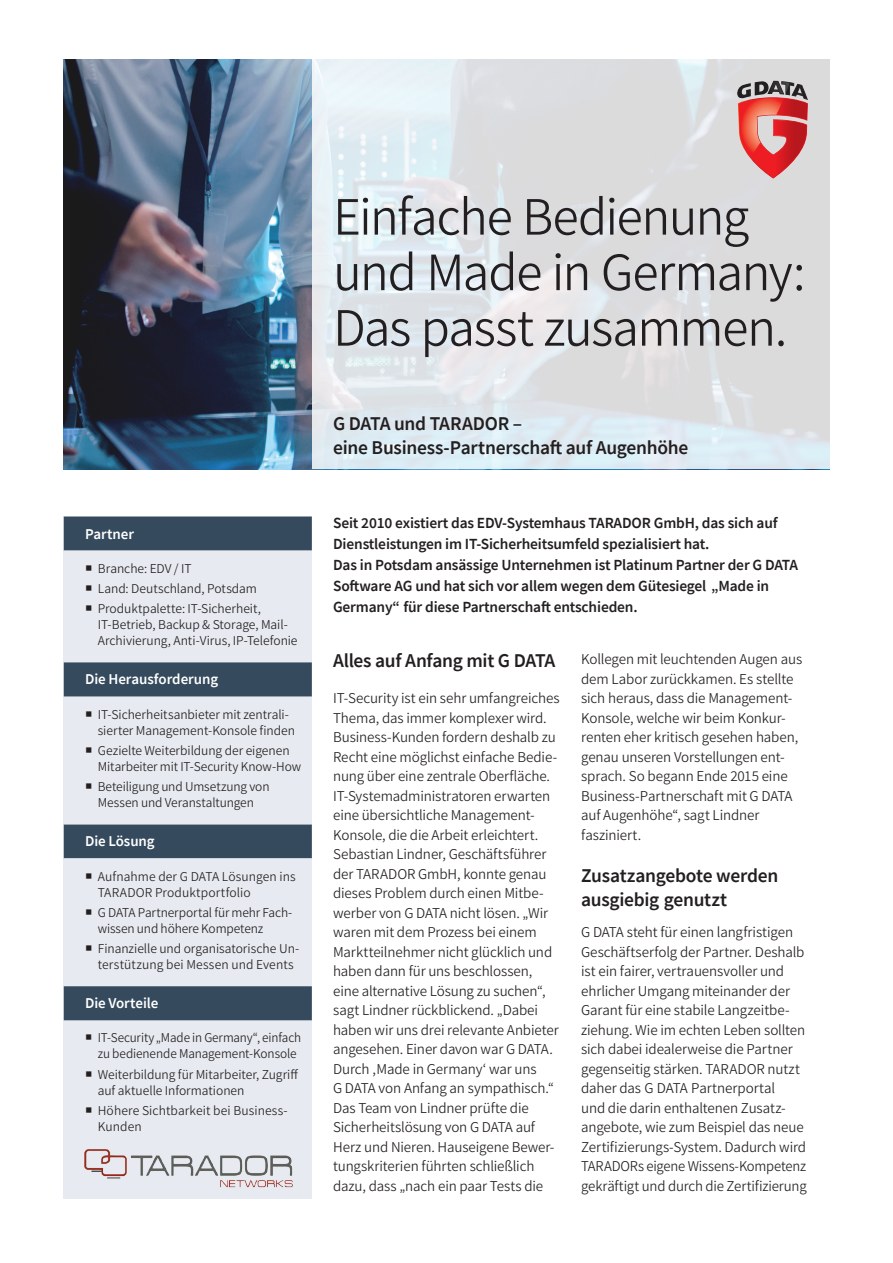
<style>
.page{position:relative;width:893px;height:1263px;background:#fff}
.page>*{position:absolute;margin:0;border:0;box-sizing:border-box;transform-origin:0 0}
.t1{font:300 54px/55.5px "Source Sans Pro";letter-spacing:-.03em;color:#231f20}
.t2{font:600 19.5px/24px "Source Sans Pro";letter-spacing:-.015em;color:#231f20}
.t3{font:600 15.45px/21px "Source Sans Pro";letter-spacing:-.01em;color:#231f20}
.t4{font:300 15px/19.5px "Source Sans Pro";letter-spacing:-.01em;color:#231f20}
.t5{font:600 15px "Source Sans Pro";letter-spacing:-.005em;color:#fff}
.t6{font:300 13.5px/16px "Source Sans Pro";letter-spacing:-.005em;color:#231f20}
</style>
<div class="page">
<img style="left:64px;top:60px;width:248px;height:409px">
<svg style="left:312px;top:60px;width:517px;height:409px;background:#dee3e6"></svg>
<svg style="left:737px;top:81px;width:71px;height:98px;background:#cc7472"></svg>
<div style="left:64px;top:516px;width:248px;height:35px;background:#354a5d"></div>
<div style="left:64px;top:551px;width:248px;height:623px;background:#e7eaf0"></div>
<svg style="left:64px;top:662px;width:248px;height:358px;background:#b4bcc6"></svg>
<img style="left:78px;top:1145px;width:222px;height:47px">
<p class="t5" style="left:85px;top:524px;width:51px">Partner</p>
<p class="t6" style="left:85px;top:560px;width:108px">○ Branche: EDV / IT</p>
<p class="t6" style="left:85px;top:580px;width:173px">○ Land: Deutschland, Potsdam</p>
<p class="t6" style="left:98px;top:601px;width:201px;text-indent:-13px">○ Produktpalette: IT-Sicherheit,<br>IT-Betrieb, Backup &amp; Storage, Mail-<br>Archivierung, Anti-Virus, IP-Telefonie</p>
<p class="t5" style="left:85px;top:670px;width:135px">Die Herausforderung</p>
<p class="t6" style="left:98px;top:706px;width:199px;text-indent:-13px">○ IT-Sicherheitsanbieter mit zentrali‑ sierter Management-Konsole finden</p>
<p class="t6" style="left:98px;top:742px;width:205px;text-indent:-13px">○ Gezielte Weiterbildung der eigenen<br>Mitarbeiter mit IT-Security Know-How</p>
<p class="t6" style="left:85px;top:779px;width:186px;text-align:center">○ Beteiligung und Umsetzung von<br>Messen und Veranstaltungen</p>
<p class="t5" style="left:85px;top:831px;width:71px">Die Lösung</p>
<p class="t6" style="left:98px;top:868px;width:199px;text-indent:-13px">○ Aufnahme der G DATA Lösungen ins<br>TARADOR Produktportfolio</p>
<p class="t6" style="left:98px;top:904px;width:195px;text-indent:-13px">○ G DATA Partnerportal für mehr Fach‑ wissen und höhere Kompetenz</p>
<p class="t6" style="left:98px;top:941px;width:202px;text-indent:-13px">○ Finanzielle und organisatorische Un‑ terstützung bei Messen und Events</p>
<p class="t5" style="left:85px;top:993px;width:75px">Die Vorteile</p>
<p class="t6" style="left:98px;top:1030px;width:205px;text-indent:-13px">○ IT-Security „Made in Germany“, einfach zu bedienende Management-Konsole</p>
<p class="t6" style="left:98px;top:1066px;width:202px;text-indent:-13px">○ Weiterbildung für Mitarbeiter, Zugriff auf aktuelle Informationen</p>
<p class="t6" style="left:98px;top:1102px;width:191px;text-indent:-13px">○ Höhere Sichtbarkeit bei Business-<br>Kunden</p>
<h1 class="t1" style="left:333px;top:189px;width:474px">Einfache Bedienung und Made in Germany:<br>Das passt zusammen.</h1>
<h2 class="t2" style="left:333px;top:411px;width:357px">G DATA und TARADOR –<br>eine Business-Partnerschaft auf Augenhöhe</h2>
<p class="t3" style="left:333px;top:512px;width:466px">Seit 2010 existiert das EDV-Systemhaus TARADOR GmbH, das sich auf Dienstleistungen im IT-Sicherheitsumfeld spezialisiert hat.<br>Das in Potsdam ansässige Unternehmen ist Platinum Partner der G DATA Software AG und hat sich vor allem wegen dem Gütesiegel „Made in Germany“ für diese Partnerschaft entschieden.</p>
<h2 class="t2" style="left:333px;top:648px;width:224px">Alles auf Anfang mit G DATA</h2>
<p class="t4" style="left:333px;top:688px;width:228px">IT-Security ist ein sehr umfangreiches Thema, das immer komplexer wird.<br>Business-Kunden fordern deshalb zu Recht eine möglichst einfache Bedie‑ nung über eine zentrale Oberfläche.<br>IT-Systemadministratoren erwarten eine übersichtliche Management-Konsole, die die Arbeit erleichtert.<br>Sebastian Lindner, Geschäftsführer der TARADOR GmbH, konnte genau dieses Problem durch einen Mitbe&shy;werber von G DATA nicht lösen. „Wir waren mit dem Prozess bei einem Marktteilnehmer nicht glücklich und haben dann für uns beschlossen, eine alternative Lösung zu suchen“, sagt Lindner rückblickend. „Dabei haben wir uns drei relevante Anbieter angesehen. Einer davon war G DATA.<br>Durch ,Made in Germany‘ war uns<br>G DATA von Anfang an sympathisch.“ Das Team von Lindner prüfte die Sicherheitslösung von G DATA auf Herz und Nieren. Hauseigene Bewer&shy;tungskriterien führten schließlich dazu, dass „nach ein paar Tests die</p>
<p class="t4" style="left:581px;top:649px;width:223px">Kollegen mit leuchtenden Augen aus dem Labor zurückkamen. Es stellte sich heraus, dass die Management-<br>Konsole, welche wir beim Konkur&shy;renten eher kritisch gesehen haben, genau unseren Vorstellungen ent&shy;sprach. So begann Ende 2015 eine<br>Business-Partnerschaft mit G DATA auf Augenhöhe“, sagt Lindner fasziniert.</p>
<h2 class="t2" style="left:581px;top:863px;width:199px">Zusatzangebote werden ausgiebig genutzt</h2>
<p class="t4" style="left:581px;top:922px;width:227px">G DATA steht für einen langfristigen Geschäftserfolg der Partner. Deshalb ist ein fairer, vertrauensvoller und ehrlicher Umgang miteinander der Garant für eine stabile Langzeitbe&shy;ziehung. Wie im echten Leben sollten sich dabei idealerweise die Partner gegenseitig stärken. TARADOR nutzt daher das G DATA Partnerportal<br>und die darin enthaltenen Zusatz‑ angebote, wie zum Beispiel das neue Zertifizierungs-System. Dadurch wird TARADORs eigene Wissens-Kompetenz gekräftigt und durch die Zertifizierung</p>
</div>
